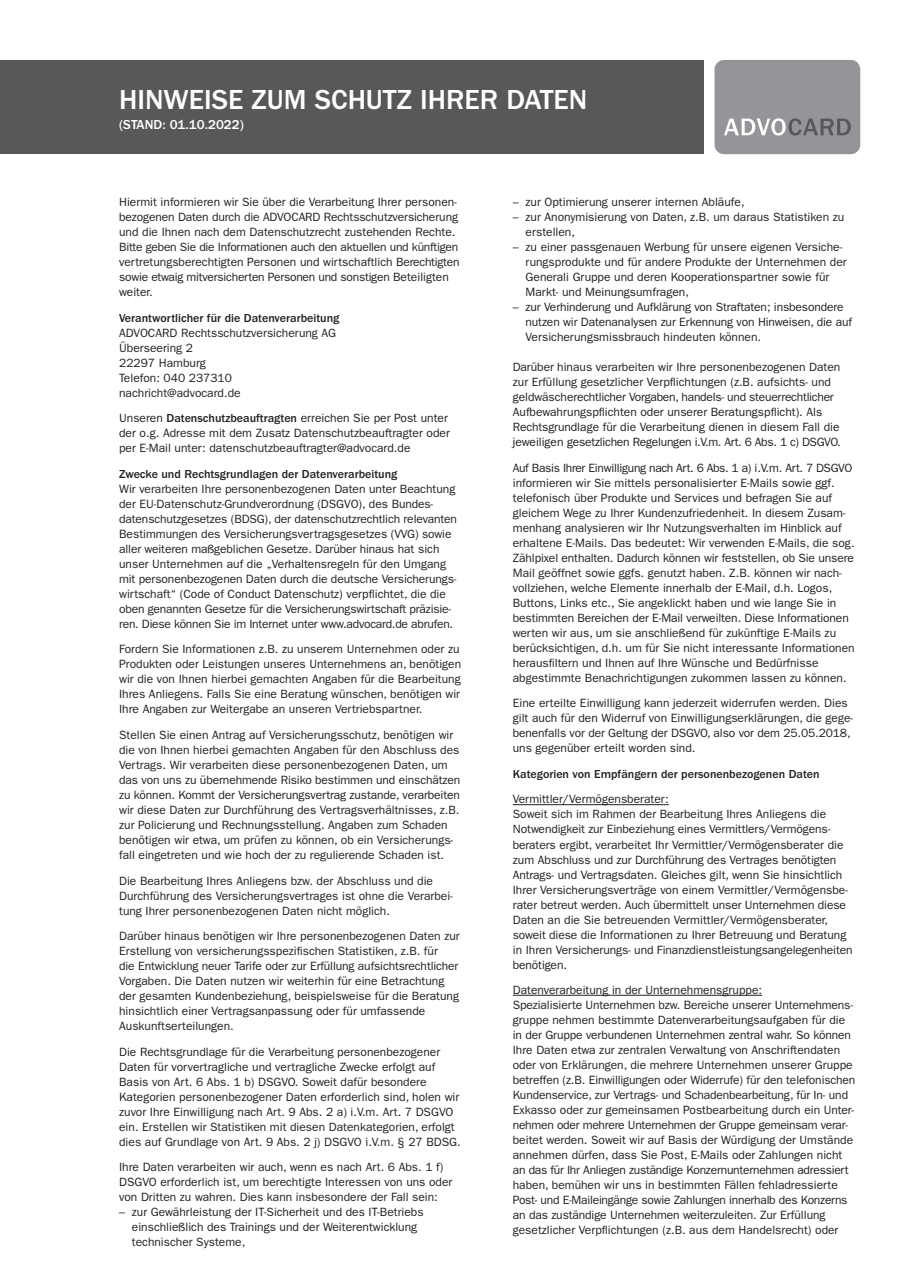
<style>
.page{position:relative;width:915px;height:1276px;background:#fff}
.page>*{position:absolute;margin:0;border:0;box-sizing:border-box;transform-origin:0 0}
.t1{font:500 28.5px "ITC Franklin Gothic Std";color:#fff}
._2__Zeile{font:500 13.5px "ITC Franklin Gothic Std";color:#fff}
.Copy_Aufzählung_3{font:12px/15px "ITC Franklin Gothic Std";color:#231f20}
.Copy_Aufzählung_3-2{font:12px/15px "ITC Franklin Gothic Std";letter-spacing:-.02em;color:#231f20}
.Copy_Aufzählung_3-3{font:500 12px "ITC Franklin Gothic Std";color:#231f20}
.s1{font-weight:500}
</style>
<div class="page">
<div style="left:0;top:60px;width:703px;height:94px;background:#57585a"></div>
<hr style="left:512px;top:804px;width:156px;height:1px;background:#231f20">
<hr style="left:512px;top:995px;width:249px;height:1px;background:#231f20">
<div style="left:714px;top:60px;width:145px;height:94px;background:#939598;border-radius:9px"></div>
<svg style="left:724px;top:118px;width:126px;height:18px"></svg>
<p class="t1" style="left:119px;top:83px;width:469px">HINWEISE ZUM SCHUTZ IHRER DATEN</p>
<p class="_2__Zeile" style="left:119px;top:117px;width:126px">(STAND: 01.10.2022)</p>
<p class="Copy_Aufzählung_3" style="left:119px;top:195px;width:340px;text-align:justify">Hiermit informieren wir Sie über die Verarbeitung Ihrer personen&shy;bezogenen Daten durch die ADVOCARD Rechtsschutzversicherung und die Ihnen nach dem Datenschutzrecht zustehenden Rechte.</p>
<p class="Copy_Aufzählung_3-2" style="left:119px;top:240px;width:342px">Bitte geben Sie die Informationen auch den aktuellen und künftigen vertretungsberechtigten Personen und wirtschaftlich Berechtigten sowie etwaig mitversicherten Personen und sonstigen Beteiligten weiter.</p>
<p class="Copy_Aufzählung_3-3" style="left:119px;top:311px;width:222px">Verantwortlicher für die Datenverarbeitung</p>
<p class="Copy_Aufzählung_3" style="left:119px;top:325px;width:218px">ADVOCARD Rechtsschutzversicherung AG</p>
<p class="Copy_Aufzählung_3" style="left:119px;top:340px;width:75px">Überseering 2</p>
<p class="Copy_Aufzählung_3" style="left:119px;top:355px;width:88px">22297 Hamburg</p>
<p class="Copy_Aufzählung_3" style="left:119px;top:370px;width:114px">Telefon: 040 237310</p>
<p class="Copy_Aufzählung_3" style="left:119px;top:385px;width:123px">nachricht@advocard.de</p>
<p class="Copy_Aufzählung_3" style="left:119px;top:411px;width:332px">Unseren <span class="s1">Datenschutzbeauftragten</span> erreichen Sie per Post unter der o.g. Adresse mit dem Zusatz Datenschutzbeauftragter oder per E-Mail unter: datenschutzbeauftragter@advocard.de</p>
<p class="Copy_Aufzählung_3-3" style="left:119px;top:467px;width:280px">Zwecke und Rechtsgrundlagen der Datenverarbeitung</p>
<p class="Copy_Aufzählung_3" style="left:119px;top:481px;width:339px">Wir verarbeiten Ihre personenbezogenen Daten unter Beachtung der EU-Datenschutz-Grundverordnung (DSGVO), des Bundes&shy;datenschutzgesetzes (BDSG), der datenschutzrechtlich relevanten Bestimmungen des Versicherungsvertragsgesetzes (VVG) sowie aller weiteren maßgeblichen Gesetze. Darüber hinaus hat sich unser Unternehmen auf die „Verhaltensregeln für den Umgang mit personenbezogenen Daten durch die deutsche Versicherungs&shy;wirtschaft“ (Code of Conduct Datenschutz) verpflichtet, die die oben genannten Gesetze für die Versicherungswirtschaft präzisie&shy;ren. Diese können Sie im Internet unter www.advocard.de abrufen.</p>
<p class="Copy_Aufzählung_3" style="left:119px;top:642px;width:343px">Fordern Sie Informationen z.B. zu unserem Unternehmen oder zu Produkten oder Leistungen unseres Unternehmens an, benötigen wir die von Ihnen hierbei gemachten Angaben für die Bearbeitung Ihres Anliegens. Falls Sie eine Beratung wünschen, benötigen wir Ihre Angaben zur Weitergabe an unseren Vertriebspartner.</p>
<p class="Copy_Aufzählung_3" style="left:119px;top:727px;width:342px">Stellen Sie einen Antrag auf Versicherungsschutz, benötigen wir die von Ihnen hierbei gemachten Angaben für den Abschluss des Vertrags. Wir verarbeiten diese personenbezogenen Daten, um das von uns zu übernehmende Risiko bestimmen und einschätzen zu können. Kommt der Versicherungsvertrag zustande, verarbeiten wir diese Daten zur Durchführung des Vertragsverhältnisses, z.B. zur Policierung und Rechnungsstellung. Angaben zum Schaden benötigen wir etwa, um prüfen zu können, ob ein Versicherungs&shy;fall eingetreten und wie hoch der zu regulierende Schaden ist.</p>
<p class="Copy_Aufzählung_3" style="left:119px;top:873px;width:335px">Die Bearbeitung Ihres Anliegens bzw. der Abschluss und die<br>Durchführung des Versicherungsvertrages ist ohne die Verarbei&shy;tung Ihrer personenbezogenen Daten nicht möglich.</p>
<p class="Copy_Aufzählung_3" style="left:119px;top:928px;width:342px">Darüber hinaus benötigen wir Ihre personenbezogenen Daten zur Erstellung von versicherungsspezifischen Statistiken, z.B. für<br>die Entwicklung neuer Tarife oder zur Erfüllung aufsichtsrechtlicher Vorgaben. Die Daten nutzen wir weiterhin für eine Betrachtung der gesamten Kundenbeziehung, beispielsweise für die Beratung hinsichtlich einer Vertragsanpassung oder für umfassende Auskunftserteilungen.</p>
<p class="Copy_Aufzählung_3" style="left:119px;top:1044px;width:343px">Die Rechtsgrundlage für die Verarbeitung personenbezogener Daten für vorvertragliche und vertragliche Zwecke erfolgt auf Basis von Art. 6 Abs. 1 b) DSGVO. Soweit dafür besondere Kategorien personenbezogener Daten erforderlich sind, holen wir zuvor Ihre Einwilligung nach Art. 9 Abs. 2 a) i.V.m. Art. 7 DSGVO ein. Erstellen wir Statistiken mit diesen Datenkategorien, erfolgt dies auf Grundlage von Art. 9 Abs. 2 j) DSGVO i.V.m. § 27 BDSG.</p>
<p class="Copy_Aufzählung_3" style="left:119px;top:1159px;width:334px">Ihre Daten verarbeiten wir auch, wenn es nach Art. 6 Abs. 1 f)<br>DSGVO erforderlich ist, um berechtigte Interessen von uns oder von Dritten zu wahren. Dies kann insbesondere der Fall sein:</p>
<p class="Copy_Aufzählung_3" style="left:132px;top:1204px;width:293px;text-indent:-13px">– zur Gewährleistung der IT-Sicherheit und des IT-Betriebs einschließlich des Trainings und der Weiterentwicklung technischer Systeme,</p>
<p class="Copy_Aufzählung_3" style="left:512px;top:195px;width:233px">– zur Optimierung unserer internen Abläufe,</p>
<p class="Copy_Aufzählung_3" style="left:525px;top:210px;width:320px;text-indent:-13px">– zur Anonymisierung von Daten, z.B. um daraus Statistiken zu erstellen,</p>
<p class="Copy_Aufzählung_3" style="left:525px;top:240px;width:322px;text-indent:-13px">– zu einer passgenauen Werbung für unsere eigenen Versiche&shy;rungsprodukte und für andere Produkte der Unternehmen der Generali Gruppe und deren Kooperationspartner sowie für Markt- und Meinungsumfragen,</p>
<p class="Copy_Aufzählung_3" style="left:525px;top:300px;width:328px;text-indent:-13px">– zur Verhinderung und Aufklärung von Straftaten; insbesondere nutzen wir Datenanalysen zur Erkennung von Hinweisen, die auf<br>Versicherungsmissbrauch hindeuten können.</p>
<p class="Copy_Aufzählung_3" style="left:512px;top:360px;width:329px">Darüber hinaus verarbeiten wir Ihre personenbezogenen Daten zur Erfüllung gesetzlicher Verpflichtungen (z.B. aufsichts- und geldwäscherechtlicher Vorgaben, handels- und steuerrechtlicher Aufbewahrungspflichten oder unserer Beratungspflicht). Als Rechtsgrundlage für die Verarbeitung dienen in diesem Fall die jeweiligen gesetzlichen Regelungen i.V.m. Art. 6 Abs. 1 c) DSGVO.</p>
<p class="Copy_Aufzählung_3" style="left:512px;top:460px;width:343px">Auf Basis Ihrer Einwilligung nach Art. 6 Abs. 1 a) i.V.m. Art. 7 DSGVO informieren wir Sie mittels personalisierter E-Mails sowie ggf. telefonisch über Produkte und Services und befragen Sie auf gleichem Wege zu Ihrer Kundenzufriedenheit. In diesem Zusam&shy;menhang analysieren wir Ihr Nutzungsverhalten im Hinblick auf erhaltene E-Mails. Das bedeutet: Wir verwenden E-Mails, die sog.<br>Zählpixel enthalten. Dadurch können wir feststellen, ob Sie unsere Mail geöffnet sowie ggfs. genutzt haben. Z.B. können wir nach&shy;vollziehen, welche Elemente innerhalb der E-Mail, d.h. Logos, Buttons, Links etc., Sie angeklickt haben und wie lange Sie in bestimmten Bereichen der E-Mail verweilten. Diese Informationen werten wir aus, um sie anschließend für zukünftige E-Mails zu berücksichtigen, d.h. um für Sie nicht interessante Informationen herausfiltern und Ihnen auf Ihre Wünsche und Bedürfnisse abgestimmte Benachrichtigungen zukommen lassen zu können.</p>
<p class="Copy_Aufzählung_3" style="left:512px;top:696px;width:342px">Eine erteilte Einwilligung kann jederzeit widerrufen werden. Dies gilt auch für den Widerruf von Einwilligungserklärungen, die gege&shy;benenfalls vor der Geltung der DSGVO, also vor dem 25.05.2018, uns gegenüber erteilt worden sind.</p>
<p class="Copy_Aufzählung_3-3" style="left:512px;top:767px;width:308px">Kategorien von Empfängern der personenbezogenen Daten</p>
<p class="Copy_Aufzählung_3" style="left:512px;top:792px;width:157px">Vermittler/Vermögensberater:</p>
<p class="Copy_Aufzählung_3" style="left:512px;top:807px;width:341px">Soweit sich im Rahmen der Bearbeitung Ihres Anliegens die Notwendigkeit zur Einbeziehung eines Vermittlers/Vermögens&shy;beraters ergibt, verarbeitet Ihr Vermittler/Vermögensberater die zum Abschluss und zur Durchführung des Vertrages benötigten Antrags- und Vertragsdaten. Gleiches gilt, wenn Sie hinsichtlich Ihrer Versicherungsverträge von einem Vermittler/Vermögensbe&shy;rater betreut werden. Auch übermittelt unser Unternehmen diese Daten an die Sie betreuenden Vermittler/Vermögensberater, soweit diese die Informationen zu Ihrer Betreuung und Beratung in Ihren Versicherungs- und Finanzdienstleistungsangelegenheiten benötigen.</p>
<p class="Copy_Aufzählung_3" style="left:512px;top:982px;width:251px">Datenverarbeitung in der Unternehmensgruppe:</p>
<p class="Copy_Aufzählung_3" style="left:512px;top:997px;width:344px">Spezialisierte Unternehmen bzw. Bereiche unserer Unternehmens&shy;gruppe nehmen bestimmte Datenverarbeitungsaufgaben für die in der Gruppe verbundenen Unternehmen zentral wahr. So können Ihre Daten etwa zur zentralen Verwaltung von Anschriftendaten oder von Erklärungen, die mehrere Unternehmen unserer Gruppe betreffen (z.B. Einwilligungen oder Widerrufe) für den telefonischen Kundenservice, zur Vertrags- und Schadenbearbeitung, für In- und Exkasso oder zur gemeinsamen Postbearbeitung durch ein Unter&shy;nehmen oder mehrere Unternehmen der Gruppe gemeinsam verar&shy;beitet werden. Soweit wir auf Basis der Würdigung der Umstände annehmen dürfen, dass Sie Post, E-Mails oder Zahlungen nicht an das für Ihr Anliegen zuständige Konzernunternehmen adressiert haben, bemühen wir uns in bestimmten Fällen fehladressierte Post- und E-Maileingänge sowie Zahlungen innerhalb des Konzerns an das zuständige Unternehmen weiterzuleiten. Zur Erfüllung gesetzlicher Verpflichtungen (z.B. aus dem Handelsrecht) oder</p>
</div>
